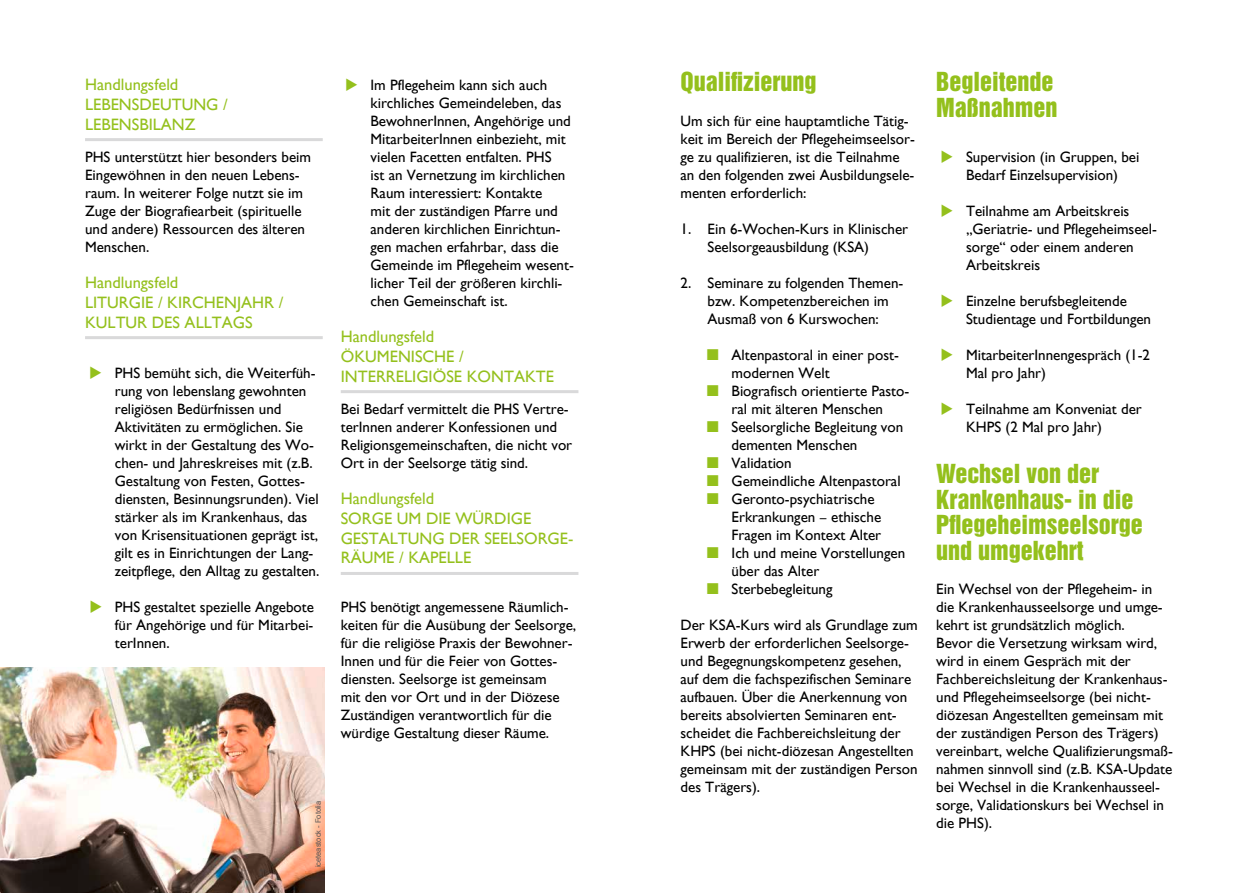
<style>
.page{position:relative;width:1259px;height:893px;background:#fff}
.page>*{position:absolute;margin:0;border:0;box-sizing:border-box;transform-origin:0 0}
.t1{font:24px/25.5px "Helvetica Inserat LT Std";color:#94c01c}
.t2{font:16.5px/19.8px "Gill Sans";color:#94c01c}
.t3{font:15px/18px "Gill Sans";color:#000}
.t4{font:7.5px "Arial";color:#565655}
</style>
<div class="page">
<hr style="left:85px;top:138px;width:238px;height:3px;background:#d9d9da">
<hr style="left:85px;top:336px;width:238px;height:3px;background:#d9d9da">
<hr style="left:341px;top:390px;width:237px;height:3px;background:#d9d9da">
<hr style="left:341px;top:572px;width:237px;height:3px;background:#d9d9da">
<img style="left:0;top:668px;width:324px;height:225px">
<p class="t2" style="left:85px;top:75px;width:95px">Handlungsfeld<br>Lebensdeu</p>
<p class="t2" style="left:172px;top:94px;width:23px">tung</p>
<p class="t2" style="left:223px;top:94px;width:6px">/</p>
<p class="t2" style="left:85px;top:114px;width:19px">Lebensbilanz</p>
<p class="t3" style="left:85px;top:148px;width:228px">PHS unterstützt hier besonders beim<br>Eingewöhnen in den neuen Lebens&shy;raum. In weiterer Folge nutzt sie im<br>Zuge der Biografiearbeit (spirituelle und andere) Ressourcen des älteren<br>Menschen.</p>
<p class="t2" style="left:85px;top:273px;width:95px">Handlungsfeld<br>Litu rgie</p>
<p class="t2" style="left:158px;top:292px;width:57px">/ Kirchenjah</p>
<p class="t2" style="left:264px;top:292px;width:21px">r /</p>
<p class="t2" style="left:85px;top:312px;width:77px">Kultur des</p>
<p class="t2" style="left:185px;top:312px;width:49px">Alltags</p>
<p class="t3" style="left:115px;top:364px;width:206px">PHS bemüht sich, die Weiterfüh&shy;rung von lebenslang gewohnten religiösen Bedürfnissen und Aktivitäten zu ermöglichen. Sie wirkt in der Gestaltung des Wo&shy;chen- und Jahreskreises mit (z.B.<br>Gestaltung von Festen, Gottes&shy;diensten, Besinnungsrunden). Viel stärker als im Krankenhaus, das von Krisensituationen geprägt ist, gilt es in Einrichtungen der Lang&shy;zeitpflege, den Alltag zu gestalten.</p>
<p class="t3" style="left:115px;top:598px;width:201px;text-align:justify">PHS gestaltet spezielle Angebote für Angehörige und für Mitarbei&shy;terInnen.</p>
<p class="t3" style="left:370px;top:76px;width:205px">Im Pflegeheim kann sich auch kirchliches Gemeindeleben, das<br>BewohnerInnen, Angehörige und<br>MitarbeiterInnen einbezieht, mit vielen Facetten entfalten. PHS<br>ist an Vernetzung im kirchlichen<br>Raum interessiert: Kontakte<br>mit der zuständigen Pfarre und anderen kirchlichen Einrichtun&shy;gen machen erfahrbar, dass die<br>Gemeinde im Pflegeheim wesent&shy;licher Teil der größeren kirchli&shy;chen Gemeinschaft ist.</p>
<p class="t2" style="left:341px;top:327px;width:95px">Handlungsfeld ökumenis</p>
<p class="t2" style="left:422px;top:346px;width:43px">che /</p>
<p class="t2" style="left:341px;top:366px;width:64px">interreligi</p>
<p class="t2" style="left:433px;top:366px;width:121px">öse Kontakte</p>
<p class="t3" style="left:341px;top:400px;width:233px">Bei Bedarf vermittelt die PHS Vertre&shy;terInnen anderer Konfessionen und Religionsgemeinschaften, die nicht vor Ort in der Seelsorge tätig sind.</p>
<p class="t2" style="left:341px;top:489px;width:95px">Handlungsfeld<br>Sorge um die</p>
<p class="t2" style="left:455px;top:508px;width:49px">würdige</p>
<p class="t2" style="left:341px;top:528px;width:80px">Gestaltung</p>
<p class="t2" style="left:449px;top:528px;width:53px">der Seelso</p>
<p class="t2" style="left:538px;top:528px;width:37px">rge-</p>
<p class="t2" style="left:341px;top:548px;width:33px">räume</p>
<p class="t2" style="left:399px;top:548px;width:30px">/ Kapelle</p>
<p class="t3" style="left:341px;top:598px;width:237px">PHS benötigt angemessene Räumlich&shy;keiten für die Ausübung der Seelsorge, für die religiöse Praxis der Bewohner-Innen und für die Feier von Gottes&shy;diensten. Seelsorge ist gemeinsam<br>mit den vor Ort und in der Diözese Zuständigen verantwortlich für die würdige Gestaltung dieser Räume.</p>
<p class="t4" style="left:313px;top:867px;width:68px;rotate:-90deg">iceteastock - Fotolia</p>
<h1 class="t1" style="left:680px;top:70px;width:138px">Qualifizierung</h1>
<p class="t3" style="left:680px;top:112px;width:236px">Um sich für eine hauptamtliche Tätig&shy;keit im Bereich der Pflegeheimseelsor&shy;ge zu qualifizieren, ist die Teilnahme an den folgenden zwei Ausbildungsele&shy;menten erforderlich:</p>
<p class="t3" style="left:707px;top:220px;width:202px;text-indent:-27px">1. Ein 6-Wochen-Kurs in Klinischer<br>Seelsorgeausbildung (KSA)</p>
<p class="t3" style="left:707px;top:274px;width:197px;text-indent:-27px">2. Seminare zu folgenden Themen&shy;bzw. Kompetenzbereichen im<br>Ausmaß von 6 Kurswochen:</p>
<p class="t3" style="left:731px;top:346px;width:179px">Altenpastoral in einer post&shy;modernen Welt<br>Biografisch orientierte Pasto&shy;ral mit älteren Menschen<br>Seelsorgliche Begleitung von dementen Menschen<br>Validation<br>Gemeindliche Altenpastoral<br>Geronto-psychiatrische<br>Erkrankungen – ethische<br>Fragen im Kontext Alter<br>Ich und meine Vorstellungen über das Alter<br>Sterbebegleitung</p>
<p class="t3" style="left:680px;top:616px;width:239px">Der KSA-Kurs wird als Grundlage zum Erwerb der erforderlichen Seelsorge&shy;und Begegnungskompetenz gesehen, auf dem die fachspezifischen Seminare aufbauen. Über die Anerkennung von bereits absolvierten Seminaren ent&shy;scheidet die Fachbereichsleitung der KHPS (bei nicht-diözesan Angestellten gemeinsam mit der zuständigen Person des Trägers).</p>
<h1 class="t1" style="left:936px;top:70px;width:123px">Begleitende<br>Maßnahmen</h1>
<p class="t3" style="left:966px;top:148px;width:175px">Supervision (in Gruppen, bei<br>Bedarf Einzelsupervision)</p>
<p class="t3" style="left:966px;top:202px;width:192px">Teilnahme am Arbeitskreis „Geriatrie- und Pflegeheimseel&shy;sorge“ oder einem anderen<br>Arbeitskreis</p>
<p class="t3" style="left:966px;top:292px;width:187px">Einzelne berufsbegleitende<br>Studientage und Fortbildungen</p>
<p class="t3" style="left:966px;top:346px;width:186px">MitarbeiterInnengespräch (1-2<br>Mal pro Jahr)</p>
<p class="t3" style="left:966px;top:400px;width:177px">Teilnahme am Konveniat der<br>KHPS (2 Mal pro Jahr)</p>
<h1 class="t1" style="left:936px;top:461px;width:208px">Wechsel von der<br>Krankenhaus- in die<br>Pflegeheimseelsorge und umgekehrt</h1>
<p class="t3" style="left:936px;top:580px;width:238px">Ein Wechsel von der Pflegeheim- in die Krankenhausseelsorge und umge&shy;kehrt ist grundsätzlich möglich.<br>Bevor die Versetzung wirksam wird, wird in einem Gespräch mit der Fachbereichsleitung der Krankenhaus&shy;und Pflegeheimseelsorge (bei nicht&shy;diözesan Angestellten gemeinsam mit der zuständigen Person des Trägers) vereinbart, welche Qualifizierungsmaß&shy;nahmen sinnvoll sind (z.B. KSA-Update bei Wechsel in die Krankenhausseel&shy;sorge, Validationskurs bei Wechsel in die PHS).</p>
</div>
